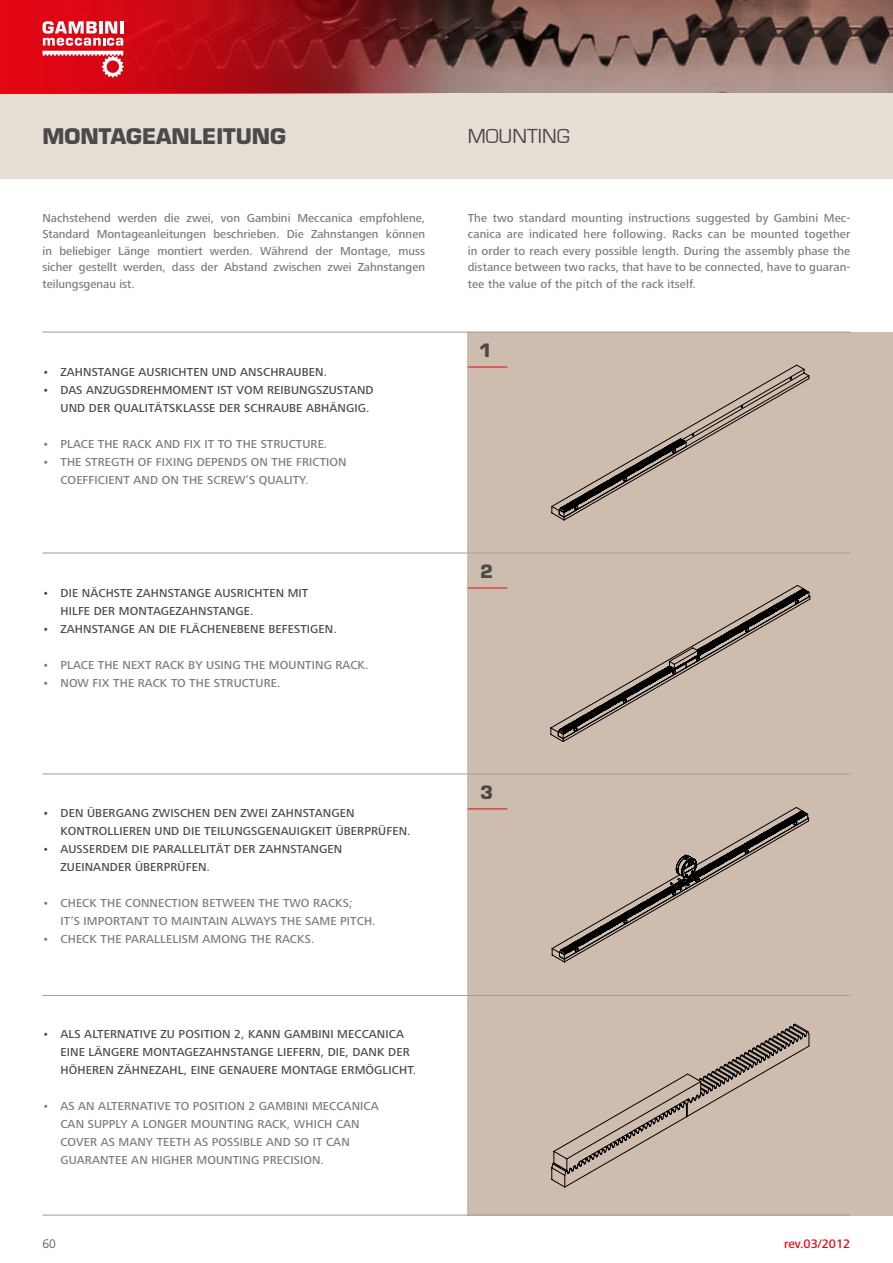
<style>
.page{position:relative;width:893px;height:1263px;background:#fff}
.page>*{position:absolute;margin:0;border:0;box-sizing:border-box;transform-origin:0 0}
.t1{font:700 21px "Eurostile";color:#4a4a49}
.t2{font:21px "Eurostile";color:#4a4a49}
.t3{font:700 18px "Eurostile";color:#4a4a49}
.t4{font:500 12.75px "Frutiger Next LT";color:#e30613}
.t5{font:300 12.75px "Frutiger Next LT";color:#4a4a49}
.t6{font:500 12px/16.5px "Frutiger Next LT";letter-spacing:.01em;color:#7c7b7b}
.t7{font:500 12px "Frutiger Next LT";letter-spacing:.01em;color:#4a4a49}
</style>
<div class="page">
<svg style="left:447px;top:0;width:446px;height:94px;background:#82665f"></svg>
<div style="left:0;top:94px;width:893px;height:85px;background:#e7ded6"></div>
<svg style="left:0;top:0;width:447px;height:94px;background:#a6151c"></svg>
<svg style="left:43px;top:21px;width:81px;height:57px"></svg>
<div style="left:468px;top:332px;width:425px;height:883px;background:#cebdaf"></div>
<hr style="left:42px;top:332px;width:808px;height:1px;background:#9d9d9c">
<hr style="left:468px;top:367px;width:39px;height:1px;background:#e30613">
<hr style="left:42px;top:553px;width:808px;height:1px;background:#9d9d9c">
<hr style="left:468px;top:588px;width:39px;height:1px;background:#e30613">
<hr style="left:42px;top:773px;width:808px;height:1px;background:#9d9d9c">
<hr style="left:468px;top:808px;width:39px;height:1px;background:#e30613">
<hr style="left:42px;top:995px;width:808px;height:1px;background:#9d9d9c">
<hr style="left:42px;top:1215px;width:808px;height:1px;background:#9d9d9c">
<svg style="left:551px;top:364px;width:258px;height:157px"></svg>
<svg style="left:550px;top:585px;width:261px;height:157px"></svg>
<svg style="left:551px;top:807px;width:258px;height:155px"></svg>
<svg style="left:551px;top:1024px;width:258px;height:164px"></svg>
<h1 class="t1" style="left:43px;top:124px;width:17px">MONTAGEANLEITUNG</h1>
<h1 class="t2" style="left:468px;top:125px;width:101px">MOUNTI NG</h1>
<p class="t6" style="left:43px;top:210px;width:384px;text-align:justify">Nachstehend werden die zwei, von Gambini Meccanica empfohlene, Standard Montageanleitungen beschrieben. Die Zahnstangen können in beliebiger Länge montiert werden. Während der Montage, muss sicher gestellt werden, dass der Abstand zwischen zwei Zahnstangen teilungsgenau ist.</p>
<p class="t6" style="left:468px;top:210px;width:384px;text-align:justify">The two standard mounting instructions suggested by Gambini Mec&shy;canica are indicated here following. Racks can be mounted together in order to reach every possible length. During the assembly phase the distance between two racks, that have to be connected, have to guaran&shy;tee the value of the pitch of the rack itself.</p>
<p class="t7" style="left:43px;top:365px;width:33px">• Zahnstange</p>
<p class="t7" style="left:139px;top:365px;width:8px">ausrichten</p>
<p class="t7" style="left:212px;top:365px;width:9px">und</p>
<p class="t7" style="left:240px;top:365px;width:9px">anschrauben</p>
<p class="t7" style="left:324px;top:365px;width:5px">.</p>
<p class="t7" style="left:43px;top:383px;width:61px">• Das Anzugsdrehmoment</p>
<p class="t7" style="left:217px;top:383px;width:30px">ist vom</p>
<p class="t7" style="left:267px;top:383px;width:16px">Reibungszustand</p>
<p class="t7" style="left:43px;top:401px;width:12px">und</p>
<p class="t7" style="left:89px;top:401px;width:8px">der</p>
<p class="t7" style="left:114px;top:401px;width:16px">Qualit</p>
<p class="t7" style="left:155px;top:401px;width:16px">ätsklasse</p>
<p class="t7" style="left:219px;top:401px;width:8px">der</p>
<p class="t7" style="left:244px;top:401px;width:15px">Schraube</p>
<p class="t7" style="left:306px;top:401px;width:9px">abh</p>
<p class="t7" style="left:330px;top:401px;width:16px">ängig</p>
<p class="t7" style="left:366px;top:401px;width:5px">.</p>
<p class="t6" style="left:43px;top:436px;width:286px">• PLACE THE RACK AND FIX IT TO THE STRUCTURE.</p>
<p class="t6" style="left:61px;top:453px;width:288px;line-height:18px;text-indent:-18px">• THE STREGTH OF FIXING DEPENdS ON THE FRICTION<br>COEFFICIENT AND ON THE SCREW’S QUALITY.</p>
<p class="t7" style="left:43px;top:586px;width:64px">• Die nächste</p>
<p class="t7" style="left:136px;top:586px;width:15px">Zahnstange</p>
<p class="t7" style="left:215px;top:586px;width:8px">ausrichten</p>
<p class="t7" style="left:288px;top:586px;width:8px">mit</p>
<p class="t7" style="left:61px;top:604px;width:15px">Hilfe</p>
<p class="t7" style="left:94px;top:604px;width:8px">der</p>
<p class="t7" style="left:119px;top:604px;width:20px">Montagezahnstange</p>
<p class="t7" style="left:250px;top:604px;width:5px">.</p>
<p class="t7" style="left:43px;top:622px;width:33px">• Zahnstange</p>
<p class="t7" style="left:139px;top:622px;width:27px">an die</p>
<p class="t7" style="left:180px;top:622px;width:29px">Flächenebene</p>
<p class="t7" style="left:269px;top:622px;width:8px">befestigen</p>
<p class="t7" style="left:333px;top:622px;width:5px">.</p>
<p class="t6" style="left:43px;top:656px;width:327px">• PLACE THE NEXT RACK BY USING THE MOUNTING RACK.</p>
<p class="t6" style="left:43px;top:674px;width:239px">• NOW FIX THE RACK TO THE STRUCTURE.</p>
<p class="t7" style="left:43px;top:807px;width:62px">• Den Übergang</p>
<p class="t7" style="left:152px;top:807px;width:9px">zwischen</p>
<p class="t7" style="left:214px;top:807px;width:9px">den</p>
<p class="t7" style="left:240px;top:807px;width:8px">zwei</p>
<p class="t7" style="left:272px;top:807px;width:15px">Zahnstangen</p>
<p class="t7" style="left:43px;top:825px;width:9px">kontrollieren</p>
<p class="t7" style="left:155px;top:825px;width:9px">und</p>
<p class="t7" style="left:183px;top:825px;width:7px">die</p>
<p class="t7" style="left:204px;top:825px;width:15px">Teilungsgenauigkeit</p>
<p class="t7" style="left:336px;top:825px;width:8px">überprüfen</p>
<p class="t7" style="left:407px;top:825px;width:5px">.</p>
<p class="t7" style="left:43px;top:843px;width:35px">• Ausserdem</p>
<p class="t7" style="left:131px;top:843px;width:7px">die</p>
<p class="t7" style="left:153px;top:843px;width:14px">Parallelit</p>
<p class="t7" style="left:216px;top:843px;width:26px">ät der</p>
<p class="t7" style="left:259px;top:843px;width:15px">Zahnstangen</p>
<p class="t7" style="left:43px;top:861px;width:10px">zueinander</p>
<p class="t7" style="left:135px;top:861px;width:8px">überprüfen</p>
<p class="t7" style="left:207px;top:861px;width:5px">.</p>
<p class="t6" style="left:61px;top:894px;width:317px;line-height:18px;text-indent:-18px">• CHECK THE CONNECTION BETWEEN THE TWO RACKS;<br>IT’S IMPORTANT TO MAINTAIN ALWAYS THE SAME PITCH.</p>
<p class="t6" style="left:43px;top:931px;width:170px">• CHECK THE PARALLELISM among</p>
<p class="t6" style="left:250px;top:931px;width:65px">THE RACKS.</p>
<p class="t7" style="left:43px;top:1028px;width:58px">• Als Alternative</p>
<p class="t7" style="left:161px;top:1028px;width:33px">zu Position</p>
<p class="t7" style="left:234px;top:1028px;width:23px">2, kann</p>
<p class="t7" style="left:284px;top:1028px;width:16px">Gambini</p>
<p class="t7" style="left:337px;top:1028px;width:19px">Meccanica</p>
<p class="t7" style="left:43px;top:1046px;width:10px">eine</p>
<p class="t7" style="left:89px;top:1046px;width:22px">längere</p>
<p class="t7" style="left:143px;top:1046px;width:20px">Montagezahnstange</p>
<p class="t7" style="left:277px;top:1046px;width:7px">liefern</p>
<p class="t7" style="left:321px;top:1046px;width:41px">, die , dank</p>
<p class="t7" style="left:388px;top:1046px;width:8px">der</p>
<p class="t7" style="left:43px;top:1064px;width:43px">höheren</p>
<p class="t7" style="left:117px;top:1064px;width:23px">Zähnezahl</p>
<p class="t7" style="left:184px;top:1064px;width:14px">, eine</p>
<p class="t7" style="left:219px;top:1064px;width:9px">genauere</p>
<p class="t7" style="left:281px;top:1064px;width:20px">Montage</p>
<p class="t7" style="left:341px;top:1064px;width:9px">erm</p>
<p class="t7" style="left:366px;top:1064px;width:17px">öglicht</p>
<p class="t7" style="left:413px;top:1064px;width:5px">.</p>
<p class="t6" style="left:43px;top:1097px;width:338px;line-height:18px">• AS AN ALTERNATIVE TO POSITION 2 GAMBINI MECCANICA can</p>
<p class="t6" style="left:61px;top:1115px;width:301px;line-height:18px;text-indent:27px">SUPPLY A LONGER MOUNTING RACK, WHICH CAN<br>COVER AS MANY TEETH AS POSSIBLE AND SO IT CAN<br>GUARANTEE AN HIGHER MOUNTING PRECISION.</p>
<h2 class="t3" style="left:479px;top:339px;width:14px">1</h2>
<h2 class="t3" style="left:480px;top:560px;width:14px">2</h2>
<h2 class="t3" style="left:480px;top:781px;width:14px">3</h2>
<p class="t5" style="left:43px;top:1237px;width:15px">60</p>
<p class="t4" style="left:784px;top:1237px;width:68px">rev.03/2012</p>
</div>
